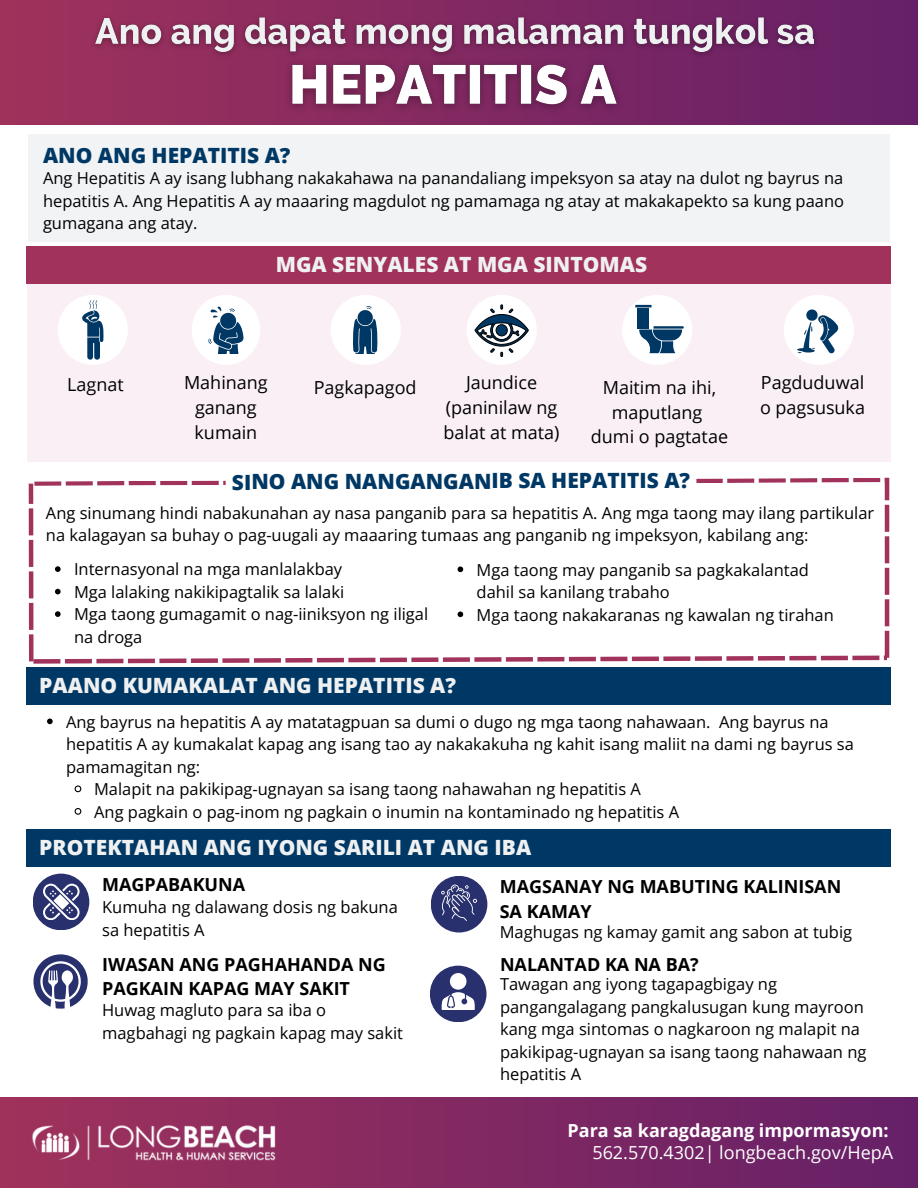
<style>
.page{position:relative;width:918px;height:1188px;background:#fff}
.page>*{position:absolute;margin:0;border:0;box-sizing:border-box;transform-origin:0 0}
.t1{font:800 21px "Open Sans";color:#eff0f1}
.t2{font:800 21px "Open Sans";letter-spacing:-.005em;color:#003865}
.t3{font:18px/24.8px "Open Sans";color:#000}
.t4{font:700 18px/24.8px "Open Sans";color:#000}
.t5{font:18px "Open Sans";color:#fff}
.t6{font:700 18px "Open Sans";color:#fff}
.t7{font:16.5px/22.5px "Open Sans";color:#000}
</style>
<div class="page">
<div style="left:0;top:0;width:918px;height:125px;background:linear-gradient(to right,#9f325b,#662068)"></div>
<div style="left:0;top:1097px;width:918px;height:91px;background:linear-gradient(to right,#9f325b,#662068)"></div>
<img style="left:32px;top:1122px;width:244px;height:41px">
<div style="left:27px;top:668px;width:864px;height:37px;background:#003865"></div>
<svg style="left:47px;top:719px;width:6px;height:5px"></svg>
<svg style="left:74px;top:785px;width:8px;height:8px"></svg>
<svg style="left:74px;top:808px;width:8px;height:7px"></svg>
<div style="left:28px;top:135px;width:862px;height:107px;background:#f1f3f4"></div>
<div style="left:27px;top:247px;width:864px;height:37px;background:#a0325b"></div>
<div style="left:27px;top:284px;width:864px;height:178px;background:#faeff5"></div>
<div style="left:331px;top:295px;width:70px;height:70px;background:#fff;border-radius:50%"></div>
<svg style="left:353px;top:306px;width:25px;height:48px"></svg>
<div style="left:192px;top:295px;width:68px;height:70px;background:#fff;border-radius:50%"></div>
<svg style="left:208px;top:306px;width:36px;height:48px"></svg>
<div style="left:467px;top:295px;width:70px;height:70px;background:#fff;border-radius:50%"></div>
<div style="left:622px;top:295px;width:70px;height:70px;background:#fff;border-radius:50%"></div>
<div style="left:58px;top:295px;width:70px;height:70px;background:#fff;border-radius:50%"></div>
<svg style="left:82px;top:300px;width:21px;height:60px"></svg>
<div style="left:784px;top:295px;width:70px;height:70px;background:#fff;border-radius:50%"></div>
<svg style="left:797px;top:309px;width:42px;height:44px"></svg>
<svg style="left:475px;top:305px;width:54px;height:51px"></svg>
<svg style="left:635px;top:305px;width:17px;height:2px"></svg>
<div style="left:637px;top:308px;width:12px;height:21px;background:#003865"></div>
<svg style="left:639px;top:326px;width:45px;height:27px"></svg>
<div style="left:27px;top:830px;width:864px;height:37px;background:#003865"></div>
<div style="left:33px;top:874px;width:56px;height:56px;background:#28306d;border-radius:50%"></div>
<svg style="left:43px;top:884px;width:36px;height:36px"></svg>
<div style="left:430px;top:966px;width:57px;height:56px;background:#28306d;border-radius:50%"></div>
<svg style="left:441px;top:973px;width:34px;height:37px"></svg>
<svg style="left:33px;top:954px;width:55px;height:54px"></svg>
<div style="left:431px;top:876px;width:56px;height:57px;background:#28306d;border-radius:50%"></div>
<svg style="left:441px;top:885px;width:36px;height:36px"></svg>
<img style="left:277px;top:64px;width:355px;height:56px">
<img style="left:86px;top:9px;width:738px;height:55px">
<svg style="left:29px;top:478px;width:860px;height:186px"></svg>
<p class="t2" style="left:43px;top:141px;width:249px">ANO ANG HEPATITIS A?</p>
<p class="t7" style="left:43px;top:166px;width:803px;text-align:justify">Ang Hepatitis A ay isang lubhang nakakahawa na panandaliang impeksyon sa atay na dulot ng bayrus na hepatitis A. Ang Hepatitis A ay maaaring magdulot ng pamamaga ng atay at makakapekto sa kung paano gumagana ang atay.</p>
<p class="t1" style="left:276px;top:249px;width:373px">MGA SENYALES AT MGA SINTOMAS</p>
<p class="t3" style="left:67px;top:372px;width:58px">Lagnat</p>
<p class="t3" style="left:760px;top:370px;width:107px">Pagduduwal o pagsusuka</p>
<p class="t3" style="left:184px;top:370px;width:85px">Mahinang</p>
<p class="t3" style="left:314px;top:374px;width:104px">Pagkapagod</p>
<p class="t3" style="left:195px;top:395px;width:64px">ganang kumain</p>
<p class="t3" style="left:444px;top:370px;width:118px;text-align:center">Jaundice (paninilaw ng balat at mata)</p>
<p class="t3" style="left:603px;top:374px;width:115px;text-align:center">Maitim na ihi, maputlang</p>
<p class="t3" style="left:591px;top:424px;width:139px">dumi o pagtatae</p>
<p class="t2" style="left:232px;top:466px;width:460px">SINO ANG NANGANGANIB SA HEPATITIS A?</p>
<p class="t7" style="left:46px;top:501px;width:830px">Ang sinumang hindi nabakunahan ay nasa panganib para sa hepatitis A. Ang mga taong may ilang partikular na kalagayan sa buhay o pag-uugali ay maaaring tumaas ang panganib ng impeksyon, kabilang ang:</p>
<h4 class="t7" style="left:74px;top:558px;width:270px">Internasyonal na mga manlalakbay</h4>
<p class="t7" style="left:74px;top:580px;width:272px">Mga lalaking nakikipagtalik sa lalaki</p>
<p class="t7" style="left:74px;top:603px;width:356px">Mga taong gumagamit o nag-iiniksyon ng iligal na droga</p>
<p class="t7" style="left:477px;top:558px;width:334px">Mga taong may panganib sa pagkakalantad dahil sa kanilang trabaho</p>
<h3 class="t7" style="left:477px;top:603px;width:359px">Mga taong nakakaranas ng kawalan ng tirahan</h3>
<h3 class="t1" style="left:39px;top:671px;width:418px">PAANO KUMAKALAT ANG HEPATITIS A?</h3>
<p class="t7" style="left:66px;top:710px;width:789px">Ang bayrus na hepatitis A ay matatagpuan sa dumi o dugo ng mga taong nahawaan. Ang bayrus na hepatitis A ay kumakalat kapag ang isang tao ay nakakakuha ng kahit isang maliit na dami ng bayrus sa pamamagitan ng:</p>
<h3 class="t7" style="left:94px;top:777px;width:548px">Malapit na pakikipag-ugnayan sa isang taong nahawahan ng hepatitis A</h3>
<p class="t7" style="left:94px;top:800px;width:587px">Ang pagkain o pag-inom ng pagkain o inumin na kontaminado ng hepatitis A</p>
<p class="t1" style="left:39px;top:833px;width:493px">PROTEKTAHAN ANG IYONG SARILI AT ANG IBA</p>
<p class="t4" style="left:102px;top:872px;width:145px">MAGPABAKUNA</p>
<p class="t7" style="left:102px;top:896px;width:297px">Kumuha ng dalawang dosis ng bakuna sa hepatitis A</p>
<p class="t4" style="left:102px;top:951px;width:285px">IWASAN ANG PAGHAHANDA NG<br>PAGKAIN KAPAG MAY SAKIT</p>
<p class="t7" style="left:102px;top:999px;width:302px">Huwag magluto para sa iba o magbahagi ng pagkain kapag may sakit</p>
<p class="t4" style="left:500px;top:874px;width:343px">MAGSANAY NG MABUTING KALINISAN<br>SA KAMAY</p>
<p class="t7" style="left:500px;top:920px;width:354px">Maghugas ng kamay gamit ang sabon at tubig</p>
<h3 class="t4" style="left:500px;top:952px;width:200px">NALANTAD KA NA BA?</h3>
<p class="t7" style="left:500px;top:972px;width:368px">Tawagan ang iyong tagapagbigay ng pangangalagang pangkalusugan kung mayroon kang mga sintomas o nagkaroon ng malapit na pakikipag-ugnayan sa isang taong nahawaan ng hepatitis A</p>
<p class="t6" style="left:568px;top:1118px;width:323px">Para sa karagdagang impormasyon:</p>
<p class="t5" style="left:592px;top:1140px;width:302px">562.570.4302| longbeach.gov/HepA</p>
</div>
